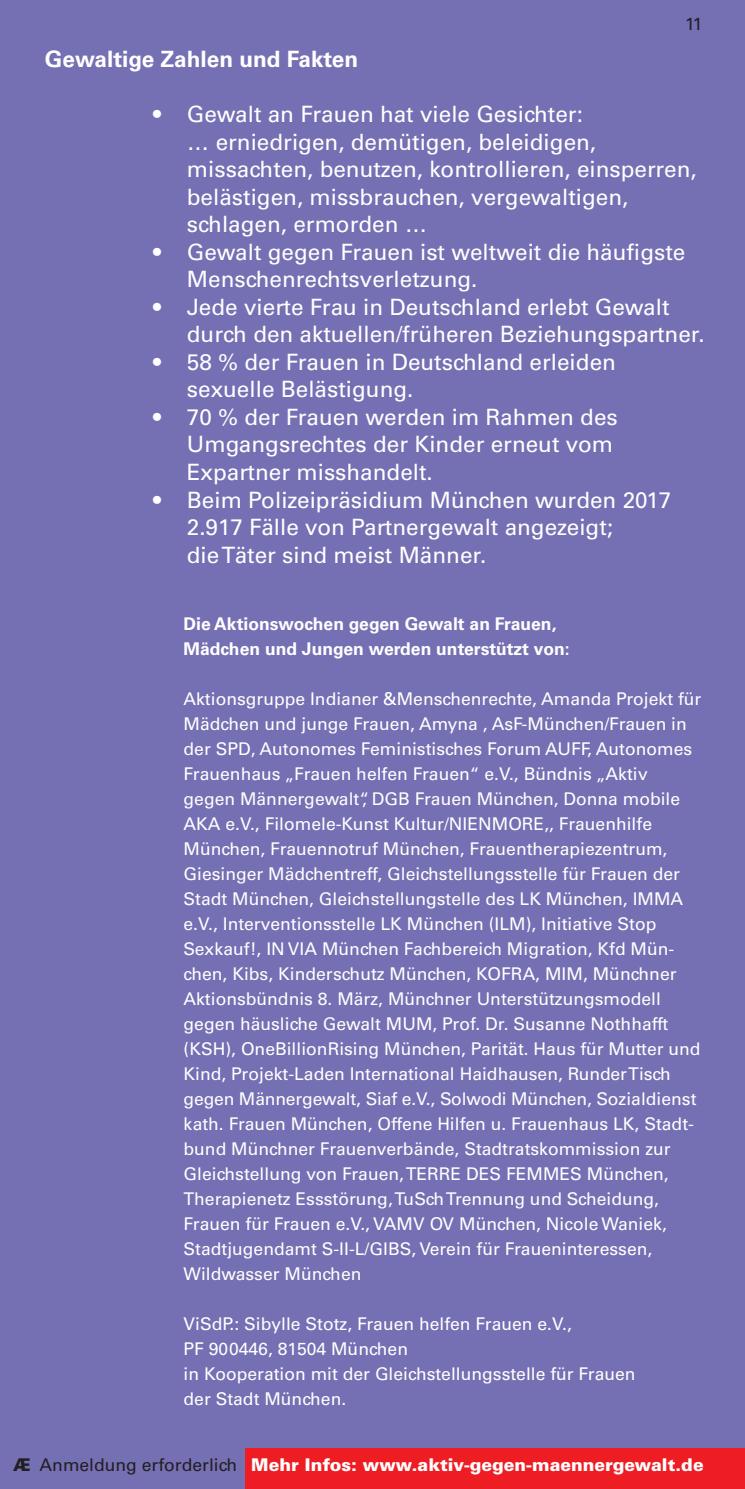
<style>
.page{position:relative;width:745px;height:1489px;background:#fff}
.page>*{position:absolute;margin:0;border:0;box-sizing:border-box;transform-origin:0 0}
.t1{font:22.5px/27.5px "Univers LT Std";color:#fff}
.t2{font:700 22.5px "Univers LT Std";color:#fff}
.t3{font:17.5px/25px "Univers LT Std";color:#fff}
.t4{font:700 17.5px/25px "Univers LT Std";color:#fff}
.t5{font:900 17.5px "Univers LT Std";color:#fff}
.t6{font:17.5px "Univers LT Std";color:#231f20}
.s1{font-weight:900}
</style>
<div class="page">
<div style="left:0;top:0;width:744px;height:1488px;background:#756fb3"></div>
<div style="left:245px;top:1448px;width:499px;height:40px;background:#ee1d23"></div>
<p class="t6" style="left:684px;top:17px;width:19px">11</p>
<p class="t2" style="left:45px;top:51px;width:314px">Gewaltige Zahlen und Fakten</p>
<p class="t1" style="left:187px;top:103px;width:511px;text-indent:-35px"><span class="s1">•</span> Gewalt an Frauen hat viele Gesichter:<br>… erniedrigen, demütigen, beleidigen, missachten, benutzen, kontrollieren, einsperren, belästigen, missbrauchen, vergewaltigen, schlagen, ermorden …</p>
<p class="t1" style="left:187px;top:240px;width:499px;text-indent:-35px"><span class="s1">•</span> Gewalt gegen Frauen ist weltweit die häufigste<br>Menschenrechtsverletzung.</p>
<p class="t1" style="left:187px;top:295px;width:519px;text-indent:-35px"><span class="s1">•</span> Jede vierte Frau in Deutschland erlebt Gewalt durch den aktuellen/früheren Beziehungspartner.</p>
<p class="t1" style="left:187px;top:350px;width:430px;text-indent:-35px"><span class="s1">•</span> 58 % der Frauen in Deutschland erleiden sexuelle Belästigung.</p>
<p class="t1" style="left:187px;top:405px;width:432px;text-indent:-35px"><span class="s1">•</span> 70 % der Frauen werden im Rahmen des<br>Umgangsrechtes der Kinder erneut vom<br>Expartner misshandelt.</p>
<p class="t1" style="left:187px;top:488px;width:485px;text-indent:-35px"><span class="s1">•</span> Beim Polizeipräsidium München wurden 2017<br>2.917 Fälle von Partnergewalt angezeigt;<br>die Täter sind meist Männer.</p>
<p class="t4" style="left:183px;top:612px;width:387px">Die Aktionswochen gegen Gewalt an Frauen,<br>Mädchen und Jungen werden unterstützt von:</p>
<p class="t3" style="left:183px;top:687px;width:519px">Aktionsgruppe Indianer &amp;Menschenrechte, Amanda Projekt für Mädchen und junge Frauen, Amyna , AsF-München/Frauen in der SPD, Autonomes Feministisches Forum AUFF, Autonomes Frauenhaus „Frauen helfen Frauen“ e.V., Bündnis „Aktiv gegen Männergewalt“, DGB Frauen München, Donna mobile AKA e.V., Filomele-Kunst Kultur/NIENMORE,, Frauenhilfe München, Frauennotruf München, Frauentherapiezentrum, Giesinger Mädchentreff, Gleichstellungsstelle für Frauen der Stadt München, Gleichstellungstelle des LK München, IMMA e.V., Interventionsstelle LK München (ILM), Initiative Stop Sexkauf!, IN VIA München Fachbereich Migration, Kfd Mün&shy;chen, Kibs, Kinderschutz München, KOFRA, MIM, Münchner Aktionsbündnis 8. März, Münchner Unterstützungsmodell gegen häusliche Gewalt MUM, Prof. Dr. Susanne Nothhafft (KSH), OneBillionRising München, Parität. Haus für Mutter und Kind, Projekt-Laden International Haidhausen, Runder Tisch gegen Männergewalt, Siaf e.V., Solwodi München, Sozialdienst kath. Frauen München, Offene Hilfen u. Frauenhaus LK, Stadt&shy;bund Münchner Frauenverbände, Stadtratskommission zur Gleichstellung von Frauen, TERRE DES FEMMES München, Therapienetz Essstörung, TuSch Trennung und Scheidung, Frauen für Frauen e.V., VAMV OV München, Nicole Waniek, Stadtjugendamt S-II-L/GIBS, Verein für Fraueninteressen, Wildwasser München</p>
<p class="t3" style="left:183px;top:1312px;width:453px">ViSdP.: Sibylle Stotz, Frauen helfen Frauen e.V.,<br>PF 900446, 81504 München<br>in Kooperation mit der Gleichstellungsstelle für Frauen der Stadt München.</p>
<p class="t6" style="left:13px;top:1457px;width:225px"><span class="s1">Æ</span> Anmeldung erforderlich</p>
<p class="t5" style="left:251px;top:1457px;width:453px">Mehr Infos: www.aktiv-gegen-maennergewalt.de</p>
</div>
